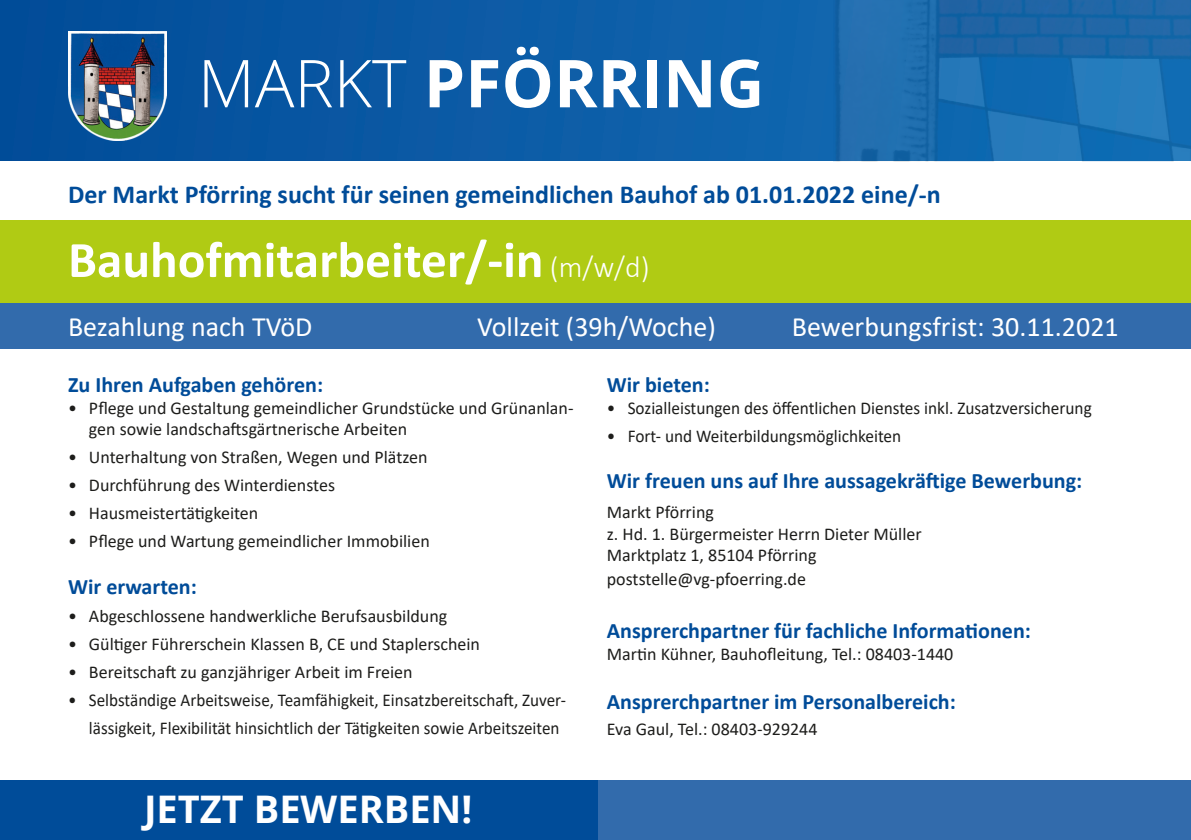
<style>
.page{position:relative;width:1191px;height:840px;background:#fff}
.page>*{position:absolute;margin:0;border:0;box-sizing:border-box;transform-origin:0 0}
.t1{font:700 66px "Open Sans";color:#fff}
.t2{font:700 51.6px "Calibri";color:#fff}
.t3{font:700 38px "Open Sans";color:#fff}
.t4{font:28px "Calibri";color:#fff}
.t5{font:700 26px "Calibri";color:#004c99}
.t6{font:700 22px "Calibri";color:#004c99}
.t7{font:18px/21.6px "Calibri";color:#1d1d1b}
.t8{font:18px/28px "Calibri";color:#1d1d1b;scale:.95 1}
.t9{font:18px "Calibri";color:#1d1d1b;scale:.96 1}
.s1{font-weight:300}
.s2{font-weight:300;font-size:30px}
</style>
<div class="page">
<div style="left:0;top:0;width:1191px;height:160px;background:linear-gradient(to bottom,#0a59a4,#0b5aa5)"></div>
<div style="left:0;top:220px;width:1191px;height:83px;background:#b0cb14"></div>
<div style="left:0;top:780px;width:602px;height:59px;background:#004c99"></div>
<div style="left:599px;top:780px;width:592px;height:59px;background:#326bac"></div>
<div style="left:0;top:303px;width:1191px;height:45px;background:#326bac"></div>
<img style="left:68px;top:31px;width:99px;height:109px">
<img style="left:833px;top:0;width:358px;height:161px">
<p class="t1" style="left:198px;top:37px;width:568px"><span class="s1">MARKT</span> PFÖRRING</p>
<p class="t5" style="left:68px;top:175px;width:874px">Der Markt Pförring sucht für seinen gemeindlichen Bauhof ab 01.01.2022 eine/-n</p>
<p class="t2" style="left:68px;top:223px;width:583px">Bauhofmitarbeiter/-in <span class="s2">(m/w/d)</span></p>
<p class="t4" style="left:68px;top:307px;width:246px">Bezahlung nach TVöD</p>
<p class="t4" style="left:477px;top:307px;width:240px">Vollzeit (39h/Woche)</p>
<p class="t4" style="left:792px;top:307px;width:328px">Bewerbungsfrist: 30.11.2021</p>
<p class="t6" style="left:68px;top:369px;width:257px">Zu Ihren Aufgaben gehören:</p>
<p class="t7" style="left:89px;top:396px;width:486px;text-indent:-21px">• Pflege und Gestaltung gemeindlicher Grundstücke und Grünanlan&shy;gen sowie landschaftsgärtnerische Arbeiten</p>
<p class="t7" style="left:68px;top:445px;width:361px">• Unterhaltung von Straßen, Wegen und Plätzen</p>
<p class="t7" style="left:68px;top:473px;width:268px">• Durchführung des Winterdienstes</p>
<p class="t7" style="left:68px;top:501px;width:192px">• Hausmeistertätigkeiten</p>
<p class="t7" style="left:68px;top:529px;width:363px">• Pflege und Wartung gemeindlicher Immobilien</p>
<p class="t6" style="left:68px;top:570px;width:130px">Wir erwarten:</p>
<p class="t7" style="left:68px;top:604px;width:381px">• Abgeschlossene handwerkliche Berufsausbildung</p>
<p class="t7" style="left:68px;top:632px;width:413px">• Gültiger Führerschein Klassen B, CE und Staplerschein</p>
<p class="t7" style="left:68px;top:660px;width:346px">• Bereitschaft zu ganzjähriger Arbeit im Freien</p>
<p class="t8" style="left:89px;top:685px;width:503px;text-indent:-21px">• Selbständige Arbeitsweise, Teamfähigkeit, Einsatzbereitschaft, Zuver&shy;lässigkeit, Flexibilität hinsichtlich der Tätigkeiten sowie Arbeitszeiten</p>
<p class="t3" style="left:144px;top:781px;width:330px">JETZT BEWERBEN!</p>
<p class="t6" style="left:607px;top:369px;width:104px">Wir bieten:</p>
<p class="t9" style="left:607px;top:395px;width:507px">• Sozialleistungen des öffentlichen Dienstes inkl. Zusatzversicherung</p>
<p class="t9" style="left:607px;top:423px;width:308px">• Fort- und Weiterbildungsmöglichkeiten</p>
<p class="t6" style="left:607px;top:465px;width:477px">Wir freuen uns auf Ihre aussagekräftige Bewerbung:</p>
<p class="t7" style="left:607px;top:500px;width:109px">Markt Pförring</p>
<p class="t7" style="left:607px;top:522px;width:316px">z. Hd. 1. Bürgermeister Herrn Dieter Müller</p>
<p class="t7" style="left:607px;top:544px;width:211px">Marktplatz 1, 85104 Pförring</p>
<p class="t7" style="left:607px;top:568px;width:201px">poststelle@vg-pfoerring.de</p>
<p class="t6" style="left:607px;top:615px;width:425px">Ansprerchpartner für fachliche Informationen:</p>
<p class="t7" style="left:607px;top:642px;width:348px">Martin Kühner, Bauhofleitung, Tel.: 08403-1440</p>
<p class="t6" style="left:607px;top:685px;width:350px">Ansprerchpartner im Personalbereich:</p>
<p class="t7" style="left:607px;top:717px;width:212px">Eva Gaul, Tel.: 08403-929244</p>
</div>
